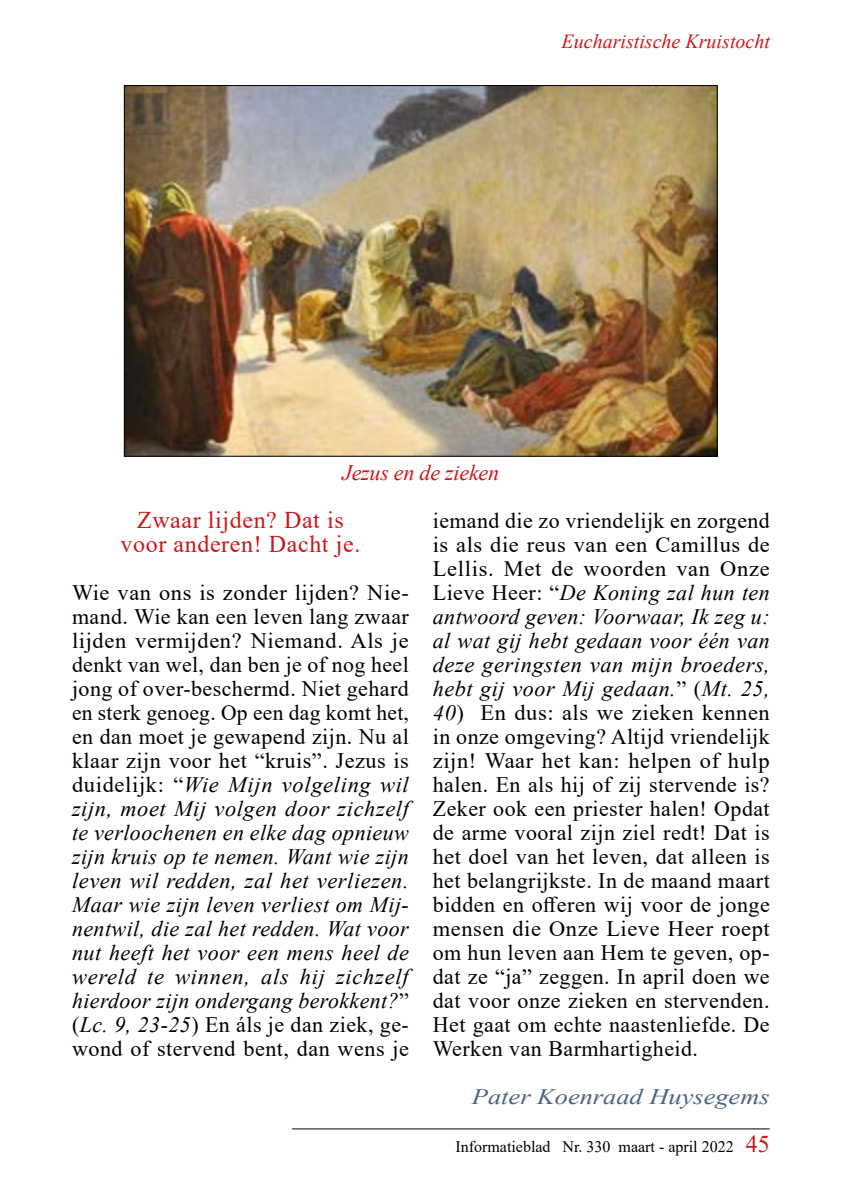
<style>
.page{position:relative;width:842px;height:1191px;background:#fff}
.page>*{position:absolute;margin:0;border:0;box-sizing:border-box;transform-origin:0 0}
.t1{font:24px/24px "Times New Roman";letter-spacing:.025em;color:#cd1719;text-align:center}
.t2{font:italic 22px/24px "Times New Roman";letter-spacing:.02em;color:#000;text-align:justify}
.t3{font:22px/24px "Times New Roman";letter-spacing:.02em;color:#000;text-align:justify}
.t4{font:italic 22px "Times New Roman";color:#4a637e;scale:1.2 1}
.t5{font:italic 22px "Times New Roman";letter-spacing:-.01em;color:#cd1719}
.t6{font:italic 20px "Times New Roman";color:#cd1719}
.t7{font:16px "Times New Roman";color:#000}
.s1{font-style:normal}
.s2{font-style:italic}
.s3{font-size:24px;color:#cd1719}
</style>
<div class="page">
<hr style="left:292px;top:1128px;width:478px;height:1px;background:#000">
<img style="left:126px;top:87px;width:590px;height:368px">
<p class="t6" style="left:562px;top:27px;width:210px">Eucharistische Kruistocht</p>
<p class="t5" style="left:342px;top:457px;width:158px">Jezus en de zieken</p>
<p class="t1" style="left:121px;top:507px;width:241px">Zwaar lijden? Dat is voor anderen! Dacht je.</p>
<p class="t2" style="left:72px;top:580px;width:338px"><span class="s1">Wie van ons is zonder lijden? Nie&shy;mand. Wie kan een leven lang zwaar lijden vermijden? Niemand. Als je denkt van wel, dan ben je of nog heel jong of over-beschermd. Niet gehard en sterk genoeg. Op een dag komt het, en dan moet je gewapend zijn. Nu al klaar zijn voor het “kruis”. Jezus is duidelijk: “</span>Wie Mijn volgeling wil zijn, moet Mij volgen door zichzelf te verloochenen en elke dag opnieuw zijn kruis op te nemen. Want wie zijn leven wil redden, zal het verliezen.<br>Maar wie zijn leven verliest om Mij&shy;nentwil, die zal het redden. Wat voor nut heeft het voor een mens heel de wereld te winnen, als hij zichzelf hierdoor zijn ondergang berokkent?<span class="s1">” (</span>Lc. 9, 23-25<span class="s1">) En áls je dan ziek, ge&shy;wond of stervend bent, dan wens je</span></p>
<p class="t2" style="left:433px;top:508px;width:339px"><span class="s1">iemand die zo vriendelijk en zorgend is als die reus van een Camillus de Lellis. Met de woorden van Onze Lieve Heer: “</span>De Koning zal hun ten antwoord geven: Voorwaar, Ik zeg u: al wat gij hebt gedaan voor één van deze geringsten van mijn broeders, hebt gij voor Mij gedaan.<span class="s1">” (</span>Mt. 25,</p>
<p class="t3" style="left:433px;top:700px;width:338px"><span class="s2">40</span>) En dus: als we zieken kennen in onze omgeving? Altijd vriendelijk zijn! Waar het kan: helpen of hulp halen. En als hij of zij stervende is?<br>Zeker ook een priester halen! Opdat de arme vooral zijn ziel redt! Dat is het doel van het leven, dat alleen is het belangrijkste. In de maand maart bidden en offeren wij voor de jonge mensen die Onze Lieve Heer roept om hun leven aan Hem te geven, op&shy;dat ze “ja” zeggen. In april doen we dat voor onze zieken en stervenden.<br>Het gaat om echte naastenliefde. De Werken van Barmhartigheid.</p>
<p class="t4" style="left:472px;top:1081px;width:250px">Pater Koenraad Huysegems</p>
<p class="t7" style="left:455px;top:1134px;width:316px">Informatieblad Nr. 330 maart - april 2022 <span class="s3">45</span></p>
</div>
